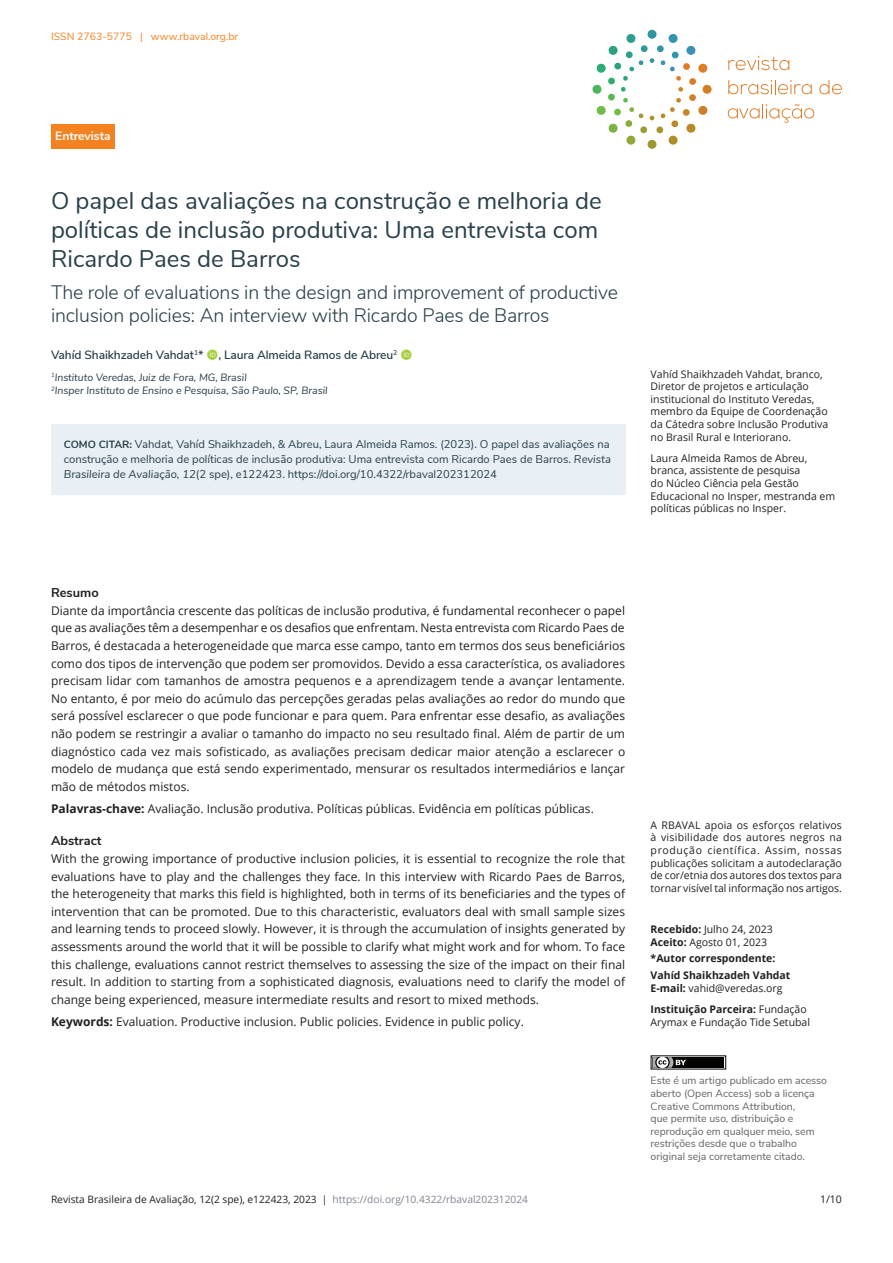
<style>
.page{position:relative;width:893px;height:1263px;background:#fff}
.page>*{position:absolute;margin:0;border:0;box-sizing:border-box;transform-origin:0 0}
.ArticleTitle{font:24px/28.8px "Nunito Sans";color:#283f49}
.ArticleTitle-Trans1{font:300 19.5px/23.4px "Nunito Sans";letter-spacing:-.01em;color:#283f49}
.AbstractTitle-Trans1{font:700 12.75px "Nunito Sans";color:#231f20}
.AbstractTitle{font:700 12.75px "Nunito Sans";color:#231f20}
.Abstract{font:12px/17.5px "Open Sans";color:#231f20;text-align:justify}
.Abstract-Trans1{font:12px/17.5px "Open Sans";color:#231f20;text-align:justify}
.Keywords{font:12px "Open Sans";color:#231f20}
.Keywords-Trans1{font:12px "Open Sans";color:#231f20}
.Authors{font:600 12px "Nunito Sans";letter-spacing:-.01em;color:#283f49}
.t1{font:700 12px "Nunito Sans";color:#fff}
.HowToCite{font:11.25px/15px "Nunito Sans";color:#283f49}
.fnArticleOther{font:10.5px/12.6px "Open Sans";color:#231f20}
.History{font:10.5px/12.6px "Open Sans";letter-spacing:-.005em;color:#231f20;text-align:justify}
.LicenseParaAlt{font:10.5px/12.6px "Nunito Sans";color:#636366}
.Affiliations{font:italic 10.5px "Nunito Sans";color:#283f49}
.Correspondence{font:700 10.5px/12.6px "Open Sans";color:#231f20}
.t2{font:10.5px "Nunito Sans";color:#f58220}
.CorrespondenceTitle{font:700 10.5px "Open Sans";color:#231f20}
.t3{font:10.2px "Open Sans";color:#231f20}
.s1{font-weight:700;font-size:10.5px}
.s2{font-style:italic}
.s3{font-weight:700}
.s4{font-weight:400}
.s5{color:#7f868f}
</style>
<div class="page">
<div style="left:647px;top:30px;width:9px;height:9px;background:#30969d;border-radius:50%"></div>
<div style="left:647px;top:140px;width:9px;height:9px;background:#9e9830;border-radius:50%"></div>
<div style="left:703px;top:85px;width:9px;height:9px;background:#d57e26;border-radius:50%"></div>
<div style="left:592px;top:85px;width:9px;height:9px;background:#4ab85b;border-radius:50%"></div>
<div style="left:657px;top:45px;width:7px;height:7px;background:#3295a5;border-radius:3px"></div>
<div style="left:640px;top:126px;width:7px;height:7px;background:#999d33;border-radius:3px"></div>
<div style="left:689px;top:94px;width:7px;height:7px;background:#d08128;border-radius:3px"></div>
<div style="left:608px;top:77px;width:7px;height:8px;background:#2caf6c;border-radius:3px"></div>
<div style="left:608px;top:93px;width:7px;height:8px;background:#57ba54;border-radius:3px"></div>
<div style="left:689px;top:78px;width:7px;height:7px;background:#d97d26;border-radius:3px"></div>
<div style="left:640px;top:45px;width:8px;height:7px;background:#2d9a9a;border-radius:3px"></div>
<svg style="left:656px;top:126px;width:7px;height:8px"></svg>
<svg style="left:650px;top:58px;width:4px;height:5px"></svg>
<svg style="left:650px;top:116px;width:4px;height:4px"></svg>
<svg style="left:678px;top:87px;width:5px;height:5px"></svg>
<svg style="left:621px;top:87px;width:5px;height:5px"></svg>
<svg style="left:660px;top:34px;width:48px;height:47px"></svg>
<svg style="left:596px;top:98px;width:48px;height:47px"></svg>
<svg style="left:660px;top:98px;width:48px;height:47px"></svg>
<svg style="left:596px;top:34px;width:48px;height:47px"></svg>
<svg style="left:728px;top:56px;width:62px;height:14px"></svg>
<svg style="left:728px;top:80px;width:84px;height:14px"></svg>
<svg style="left:819px;top:80px;width:23px;height:14px"></svg>
<svg style="left:728px;top:104px;width:86px;height:19px"></svg>
<div style="left:51px;top:124px;width:64px;height:25px;background:#f58220"></div>
<div style="left:652px;top:1057px;width:72px;height:11px;background:#040503"></div>
<svg style="left:651px;top:1055px;width:35px;height:15px"></svg>
<div style="left:51px;top:424px;width:574px;height:70px;background:#e9f0f5"></div>
<p class="t2" style="left:51px;top:29px;width:189px">ISSN 2763-5775 | www.rbaval.org.br</p>
<p class="t1" style="left:55px;top:127px;width:57px">Entrevista</p>
<p class="ArticleTitle" style="left:51px;top:185px;width:552px">O papel das avaliações na construção e melhoria de políticas de inclusão produtiva: Uma entrevista com<br>Ricardo Paes de Barros</p>
<p class="ArticleTitle-Trans1" style="left:51px;top:279px;width:568px">The role of evaluations in the design and improvement of productive inclusion policies: An interview with Ricardo Paes de Barros</p>
<p class="Authors" style="left:51px;top:346px;width:348px">Vahíd Shaikhzadeh Vahdat<sup>1</sup>* , Laura Almeida Ramos de Abreu<sup>2</sup></p>
<p class="Affiliations" style="left:51px;top:370px;width:197px"><sup>1</sup>Instituto Veredas, Juiz de Fora, MG, Brasil</p>
<p class="Affiliations" style="left:51px;top:383px;width:278px"><sup>2</sup>Insper Instituto de Ensino e Pesquisa, São Paulo, SP, Brasil</p>
<p class="HowToCite" style="left:64px;top:436px;width:549px"><span class="s1">COMO CITAR:</span> Vahdat, Vahíd Shaikhzadeh, &amp; Abreu, Laura Almeida Ramos. (2023). O papel das avaliações na construção e melhoria de políticas de inclusão produtiva: Uma entrevista com Ricardo Paes de Barros. <span class="s2">Revista<br>Brasileira de Avaliação</span>, <span class="s2">12</span>(2 spe), e122423. https://doi.org/10.4322/rbaval202312024</p>
<p class="fnArticleOther" style="left:651px;top:367px;width:179px">Vahíd Shaikhzadeh Vahdat, branco, Diretor de projetos e articulação institucional do Instituto Veredas, membro da Equipe de Coordenação da Cátedra sobre Inclusão Produtiva no Brasil Rural e Interiorano.</p>
<p class="fnArticleOther" style="left:651px;top:451px;width:186px">Laura Almeida Ramos de Abreu, branca, assistente de pesquisa<br>do Núcleo Ciência pela Gestão<br>Educacional no Insper, mestranda em políticas públicas no Insper.</p>
<p class="AbstractTitle" style="left:51px;top:583px;width:49px">Resumo</p>
<p class="Abstract" style="left:51px;top:601px;width:576px">Diante da importância crescente das políticas de inclusão produtiva, é fundamental reconhecer o papel que as avaliações têm a desempenhar e os desafios que enfrentam. Nesta entrevista com Ricardo Paes de Barros, é destacada a heterogeneidade que marca esse campo, tanto em termos dos seus beneficiários como dos tipos de intervenção que podem ser promovidos. Devido a essa característica, os avaliadores precisam lidar com tamanhos de amostra pequenos e a aprendizagem tende a avançar lentamente.<br>No entanto, é por meio do acúmulo das percepções geradas pelas avaliações ao redor do mundo que será possível esclarecer o que pode funcionar e para quem. Para enfrentar esse desafio, as avaliações não podem se restringir a avaliar o tamanho do impacto no seu resultado final. Além de partir de um diagnóstico cada vez mais sofisticado, as avaliações precisam dedicar maior atenção a esclarecer o modelo de mudança que está sendo experimentado, mensurar os resultados intermediários e lançar mão de métodos mistos.</p>
<p class="Keywords" style="left:51px;top:800px;width:544px"><span class="s3">Palavras-chave:</span> Avaliação. Inclusão produtiva. Políticas públicas. Evidência em políticas públicas.</p>
<p class="AbstractTitle-Trans1" style="left:51px;top:831px;width:52px">Abstract</p>
<p class="Abstract-Trans1" style="left:51px;top:849px;width:576px">With the growing importance of productive inclusion policies, it is essential to recognize the role that evaluations have to play and the challenges they face. In this interview with Ricardo Paes de Barros, the heterogeneity that marks this field is highlighted, both in terms of its beneficiaries and the types of intervention that can be promoted. Due to this characteristic, evaluators deal with small sample sizes and learning tends to proceed slowly. However, it is through the accumulation of insights generated by assessments around the world that it will be possible to clarify what might work and for whom. To face this challenge, evaluations cannot restrict themselves to assessing the size of the impact on their final result. In addition to starting from a sophisticated diagnosis, evaluations need to clarify the model of change being experienced, measure intermediate results and resort to mixed methods.</p>
<p class="Keywords-Trans1" style="left:51px;top:1013px;width:474px"><span class="s3">Keywords:</span> Evaluation. Productive inclusion. Public policies. Evidence in public policy.</p>
<p class="History" style="left:651px;top:818px;width:193px">A RBAVAL apoia os esforços relativos à visibilidade dos autores negros na produção científica. Assim, nossas publicações solicitam a autodeclaração de cor/etnia dos autores dos textos para tornar visível tal informação nos artigos.</p>
<p class="History" style="left:651px;top:922px;width:124px"><span class="s3">Recebido:</span> Julho 24, 2023<br><span class="s3">Aceito:</span> Agosto 01, 2023</p>
<p class="CorrespondenceTitle" style="left:651px;top:951px;width:126px">*Autor correspondente:</p>
<p class="Correspondence" style="left:651px;top:969px;width:141px">Vahíd Shaikhzadeh Vahdat<br>E-mail: <span class="s4">vahid@veredas.org</span></p>
<p class="fnArticleOther" style="left:651px;top:1002px;width:161px"><span class="s3">Instituição Parceira:</span> Fundação<br>Arymax e Fundação Tide Setubal</p>
<p class="LicenseParaAlt" style="left:651px;top:1074px;width:178px">Este é um artigo publicado em acesso aberto (Open Access) sob a licença Creative Commons Attribution,<br>que permite uso, distribuição e reprodução em qualquer meio, sem restrições desde que o trabalho original seja corretamente citado.</p>
<p class="t3" style="left:51px;top:1193px;width:479px">Revista Brasileira de Avaliação, 12(2 spe), e122423, 2023 | <span class="s5">https://doi.org/10.4322/rbaval202312024</span></p>
<p class="History" style="left:820px;top:1193px;width:23px">1/10</p>
</div>
